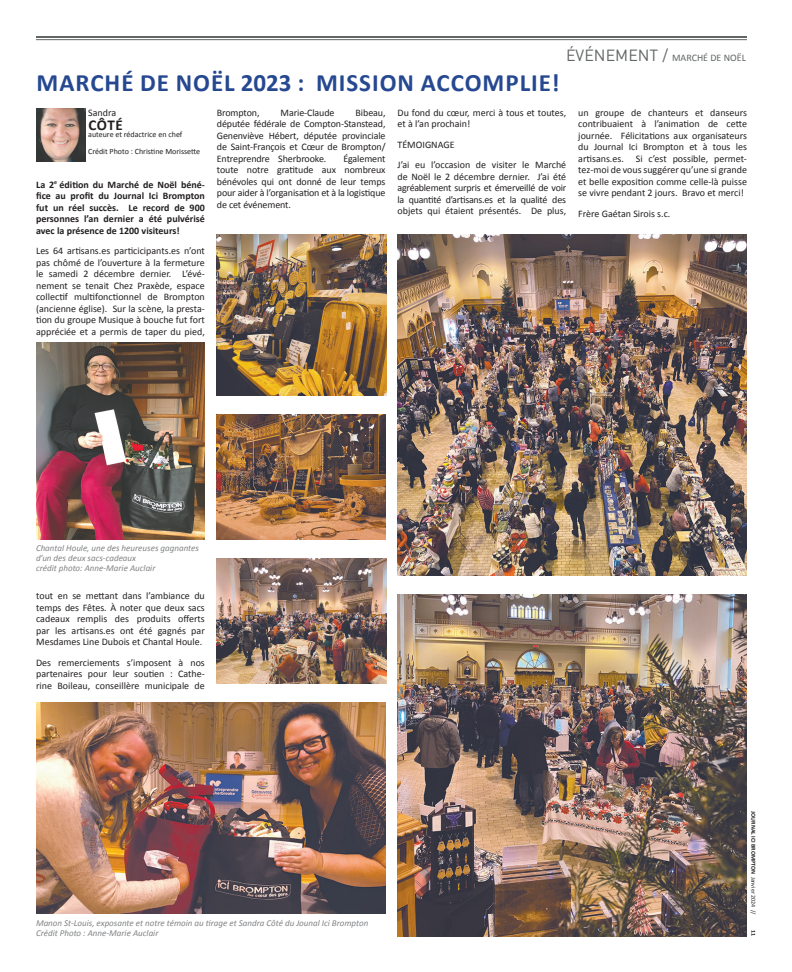
<style>
.page{position:relative;width:792px;height:972px;background:#fff}
.page>*{position:absolute;margin:0;border:0;box-sizing:border-box;transform-origin:0 0}
.t1{font:700 25px "Calibri";letter-spacing:.04em;color:#264891}
.t2{font:700 15.1px "Calibri";color:#231f20}
.t3{font:10px/11.5px "Calibri";color:#231f20;text-align:justify}
.t4{font:700 10px/11.5px "Calibri";color:#231f20;text-align:justify}
.t5{font:10px "Calibri";color:#636666}
.t6{font:italic 9px/10px "Calibri";color:#808285}
.t7{font:8px/17px "Calibri";color:#231f20}
.t8{font:700 6px "Calibri";color:#231f20}
.s1{font-family:"DIN";font-size:16px}
.s2{font-weight:400}
</style>
<div class="page">
<hr style="left:36px;top:39px;width:711px;height:1px;background:#636666">
<hr style="left:36px;top:36px;width:711px;height:2px;background:#636666">
<img style="left:37px;top:702px;width:349px;height:212px">
<img style="left:217px;top:234px;width:169px;height:162px">
<img style="left:217px;top:414px;width:168px;height:126px">
<img style="left:217px;top:558px;width:169px;height:126px">
<img style="left:37px;top:342px;width:168px;height:198px">
<img style="left:398px;top:594px;width:349px;height:342px">
<img style="left:397px;top:234px;width:350px;height:342px">
<img style="left:36px;top:108px;width:49px;height:54px">
<h1 class="t1" style="left:37px;top:67px;width:525px">MARCHÉ DE NOËL 2023 : MISSION ACCOMPLIE!</h1>
<p class="t5" style="left:566px;top:51px;width:181px"><span class="s1">ÉVÉNEMENT /</span> MARCHÉ DE NOËL</p>
<p class="t3" style="left:88px;top:106px;width:29px">Sandra</p>
<h2 class="t2" style="left:88px;top:115px;width:36px">CÔTÉ</h2>
<p class="t7" style="left:88px;top:125px;width:114px">auteure et rédactrice en chef<br>Crédit Photo : Christine Morissette</p>
<p class="t4" style="left:36px;top:178px;width:170px">La 2<sup>e</sup> édition du Marché de Noël béné&shy;fice au profit du Journal Ici Brompton fut un réel succès. Le record de 900 personnes l’an dernier a été pulvérisé avec la présence de 1200 visiteurs!</p>
<p class="t3" style="left:36px;top:244px;width:170px">Les 64 artisans.es particicipants.es n’ont pas chômé de l’ouverture à la fermeture le samedi 2 décembre dernier. L’évé&shy;nement se tenait Chez Praxède, espace collectif multifonctionnel de Brompton (ancienne église). Sur la scène, la presta&shy;tion du groupe Musique à bouche fut fort appréciée et a permis de taper du pied,</p>
<p class="t3" style="left:217px;top:106px;width:170px;text-indent:139px">Bibeau, députée fédérale de Compton-Stanstead, Genenviève Hébert, députée provinciale de Saint-François et Cœur de Brompton/ Entreprendre Sherbrooke.</p>
<p class="t3" style="left:217px;top:106px;width:44px">Brompton,</p>
<p class="t3" style="left:281px;top:106px;width:55px">Marie-Claude</p>
<p class="t3" style="left:217px;top:152px;width:170px;text-indent:127px">Également toute notre gratitude aux nombreux bénévoles qui ont donné de leur temps pour aider à l’organisation et à la logistique de cet événement.</p>
<p class="t3" style="left:398px;top:106px;width:170px">Du fond du cœur, merci à tous et toutes, et à l’an prochain!</p>
<p class="t3" style="left:398px;top:134px;width:170px;line-height:20.5px">TÉMOIGNAGE<br>J’ai eu l’occasion de visiter le Marché</p>
<p class="t3" style="left:398px;top:170px;width:170px">de Noël le 2 décembre dernier. J’ai été agréablement surpris et émerveillé de voir la quantité d’artisans.es et la qualité des objets qui étaient présentés. De plus,</p>
<p class="t3" style="left:578px;top:106px;width:170px">un groupe de chanteurs et danseurs contribuaient à l’animation de cette journée. Félicitations aux organisateurs du Journal Ici Brompton et à tous les artisans.es. Si c’est possible, permet&shy;tez-moi de vous suggérer qu’une si grande et belle exposition comme celle-là puisse se vivre pendant 2 jours. Bravo et merci!</p>
<p class="t3" style="left:578px;top:207px;width:94px">Frère Gaétan Sirois s.c.</p>
<p class="t6" style="left:36px;top:543px;width:164px">Chantal Houle, une des heureuses gagnantes d’un des deux sacs-cadeaux<br>crédit photo: Anne-Marie Auclair</p>
<p class="t3" style="left:36px;top:589px;width:170px">tout en se mettant dans l’ambiance du temps des Fêtes. À noter que deux sacs cadeaux remplis des produits offerts par les artisans.es ont été gagnés par Mesdames Line Dubois et Chantal Houle.</p>
<p class="t3" style="left:36px;top:656px;width:170px">Des remerciements s’imposent à nos partenaires pour leur soutien : Cathe&shy;rine Boileau, conseillère municipale de</p>
<p class="t6" style="left:36px;top:918px;width:334px">Manon St-Louis, exposante et notre témoin au tirage et Sandra Côté du Jounal Ici Brompton<br>Crédit Photo : Anne-Marie Auclair</p>
<p class="t8" style="left:757px;top:811px;width:105px;rotate:90deg">JOURNAL ICI BROMPTON <span class="s2">Janvier 2024 //</span></p>
<p class="t8" style="left:757px;top:930px;width:8px;rotate:90deg">11</p>
</div>
